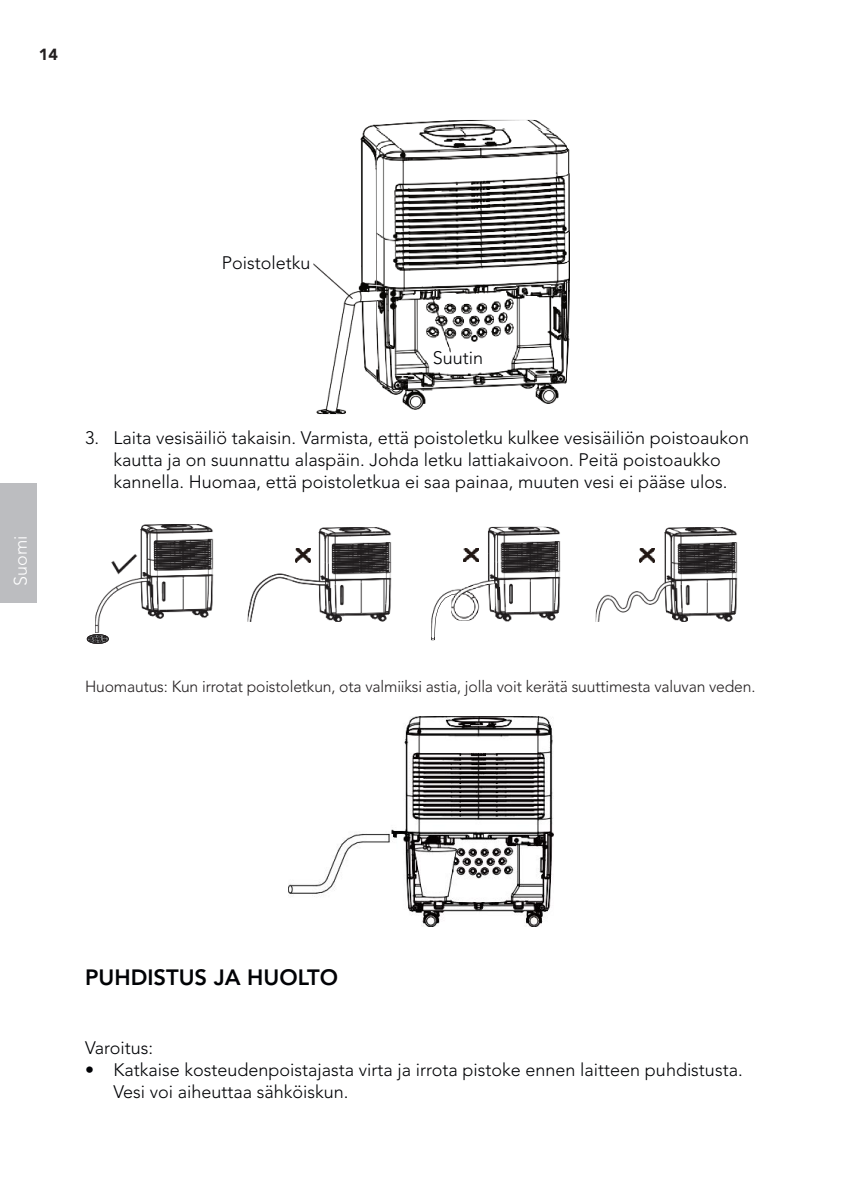
<style>
.page{position:relative;width:842px;height:1191px;background:#fff}
.page>*{position:absolute;margin:0;border:0;box-sizing:border-box;transform-origin:0 0}
.t1{font:800 22px "Avenir LT Std";color:#010205}
.t2{font:300 18px/22px "Avenir LT Std";color:#010205;text-align:center}
.t3{font:300 18px "Avenir LT Std";color:#fff}
.t4{font:300 16px "Avenir LT Std";letter-spacing:-.01em;color:#231f20}
.t5{font:900 16px "Avenir LT Std";color:#231f20}
</style>
<div class="page">
<div style="left:0;top:484px;width:37px;height:119px;background:#bcbdc0"></div>
<img style="left:313px;top:120px;width:246px;height:294px">
<img style="left:376px;top:129px;width:191px;height:19px">
<img style="left:376px;top:148px;width:194px;height:241px">
<img style="left:517px;top:285px;width:34px;height:11px">
<svg style="left:387px;top:341px;width:6px;height:7px"></svg>
<img style="left:393px;top:376px;width:14px;height:13px">
<svg style="left:87px;top:634px;width:22px;height:9px"></svg>
<img style="left:96px;top:524px;width:118px;height:108px">
<img style="left:248px;top:527px;width:144px;height:95px">
<img style="left:295px;top:548px;width:15px;height:14px">
<img style="left:446px;top:527px;width:115px;height:95px">
<img style="left:464px;top:548px;width:15px;height:14px">
<img style="left:451px;top:584px;width:44px;height:36px">
<svg style="left:431px;top:593px;width:27px;height:47px"></svg>
<img style="left:596px;top:527px;width:142px;height:95px">
<img style="left:640px;top:548px;width:15px;height:14px">
<img style="left:289px;top:716px;width:264px;height:210px">
<p class="t5" style="left:39px;top:44px;width:20px">14</p>
<p class="t3" style="left:10px;top:585px;width:52px;rotate:-90deg">Suomi</p>
<p class="t2" style="left:222px;top:252px;width:90px">Poistoletku</p>
<p class="t2" style="left:433px;top:347px;width:52px">Suutin</p>
<p class="t2" style="left:85px;top:426px;width:665px">3. Laita vesisäiliö takaisin. Varmista, että poistoletku kulkee vesisäiliön poistoaukon kautta ja on suunnattu alaspäin. Johda letku lattiakaivoon. Peitä poistoaukko kannella. Huomaa, että poistoletkua ei saa painaa, muuten vesi ei pääse ulos.</p>
<p class="t4" style="left:85px;top:677px;width:672px">Huomautus: Kun irrotat poistoletkun, ota valmiiksi astia, jolla voit kerätä suuttimesta valuvan veden.</p>
<p class="t1" style="left:85px;top:964px;width:254px">PUHDISTUS JA HUOLTO</p>
<p class="t2" style="left:85px;top:1037px;width:70px">Varoitus:</p>
<p class="t2" style="left:113px;top:1059px;width:631px;text-align:left;text-indent:-28px">• Katkaise kosteudenpoistajasta virta ja irrota pistoke ennen laitteen puhdistusta.<br>Vesi voi aiheuttaa sähköiskun.</p>
</div>
